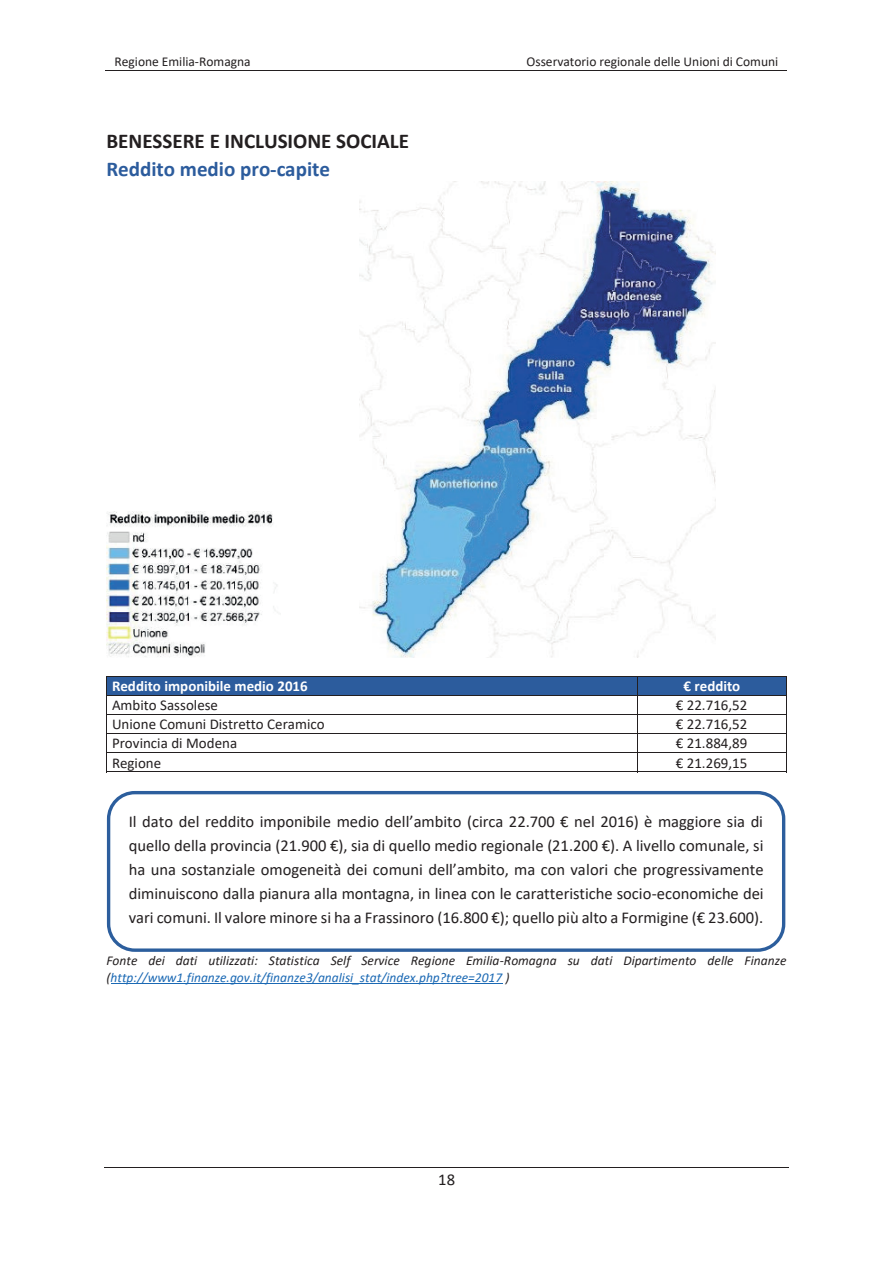
<style>
.page{position:relative;width:893px;height:1263px;background:#fff}
.page>*{position:absolute;margin:0;border:0;box-sizing:border-box;transform-origin:0 0}
.t1{font:700 21px/28.8px "Calibri";color:#231f20}
.t2{font:16.5px/24px "Calibri";color:#231f20;text-align:justify}
.t3{font:15px "Calibri";color:#231f20}
.t4{font:700 15px "Calibri";color:#fff}
.t5{font:italic 13.5px/16.5px "Calibri";color:#231f20}
.t6{font:13.5px "Calibri";color:#231f20}
.s1{color:#2c5c9d}
.s2{color:#1b69b4}
</style>
<div class="page">
<hr style="left:105px;top:70px;width:342px;height:1px;background:#231f20">
<hr style="left:446px;top:70px;width:341px;height:1px;background:#231f20">
<hr style="left:104px;top:1167px;width:685px;height:1px;background:#231f20">
<div style="left:112px;top:677px;width:520px;height:18px;background:#2c5c9d"></div>
<div style="left:638px;top:677px;width:148px;height:18px;background:#2c5c9d"></div>
<hr style="left:106px;top:676px;width:531px;height:1px;background:#231f20">
<hr style="left:637px;top:676px;width:149px;height:1px;background:#231f20">
<hr style="left:106px;top:695px;width:531px;height:1px;background:#231f20">
<hr style="left:637px;top:695px;width:149px;height:1px;background:#231f20">
<hr style="left:106px;top:714px;width:531px;height:1px;background:#231f20">
<hr style="left:637px;top:714px;width:149px;height:1px;background:#231f20">
<hr style="left:106px;top:733px;width:531px;height:1px;background:#231f20">
<hr style="left:637px;top:733px;width:149px;height:1px;background:#231f20">
<hr style="left:106px;top:752px;width:531px;height:1px;background:#231f20">
<hr style="left:637px;top:752px;width:149px;height:1px;background:#231f20">
<svg style="left:106px;top:677px;width:1px;height:94px"></svg>
<hr style="left:106px;top:771px;width:531px;height:1px;background:#231f20">
<svg style="left:637px;top:677px;width:1px;height:95px"></svg>
<hr style="left:638px;top:771px;width:148px;height:1px;background:#231f20">
<svg style="left:786px;top:676px;width:1px;height:96px"></svg>
<hr style="left:111px;top:983px;width:391px;height:1px;background:#1b69b4">
<img style="left:106px;top:511px;width:172px;height:146px">
<img style="left:359px;top:182px;width:356px;height:476px">
<div style="left:107px;top:791px;width:678px;height:161px;border:3px solid #2c5e9d;border-radius:26px"></div>
<p class="t6" style="left:115px;top:52px;width:138px">Regione Emilia-Romagna</p>
<p class="t6" style="left:526px;top:52px;width:253px">Osservatorio regionale delle Unioni di Comuni</p>
<p class="t1" style="left:106px;top:126px;width:304px">BENESSERE E INCLUSIONE SOCIALE<br><span class="s1">Reddito medio pro-capite</span></p>
<p class="t4" style="left:112px;top:675px;width:197px">Reddito imponibile medio 2016</p>
<p class="t4" style="left:683px;top:675px;width:58px">€ reddito</p>
<p class="t3" style="left:112px;top:695px;width:108px">Ambito Sassolese</p>
<p class="t3" style="left:676px;top:695px;width:73px">€ 22.716,52</p>
<p class="t3" style="left:112px;top:714px;width:214px">Unione Comuni Distretto Ceramico</p>
<p class="t3" style="left:676px;top:714px;width:73px">€ 22.716,52</p>
<p class="t3" style="left:112px;top:733px;width:127px">Provincia di Modena</p>
<p class="t3" style="left:676px;top:733px;width:73px">€ 21.884,89</p>
<p class="t3" style="left:112px;top:752px;width:51px">Regione</p>
<p class="t3" style="left:676px;top:752px;width:73px">€ 21.269,15</p>
<p class="t2" style="left:129px;top:809px;width:636px">Il dato del reddito imponibile medio dell’ambito (circa 22.700 € nel 2016) è maggiore sia di quello della provincia (21.900 €), sia di quello medio regionale (21.200 €). A livello comunale, si ha una sostanziale omogeneità dei comuni dell’ambito, ma con valori che progressivamente diminuiscono dalla pianura alla montagna, in linea con le caratteristiche socio-economiche dei vari comuni. Il valore minore si ha a Frassinoro (16.800 €); quello più alto a Formigine (€ 23.600).</p>
<p class="t5" style="left:106px;top:952px;width:682px">Fonte dei dati utilizzati: Statistica Self Service Regione Emilia-Romagna su dati Dipartimento delle Finanze (<span class="s2">http://www1.finanze.gov.it/finanze3/analisi_stat/index.php?tree=2017</span> )</p>
<p class="t2" style="left:438px;top:1167px;width:18px">18</p>
</div>
